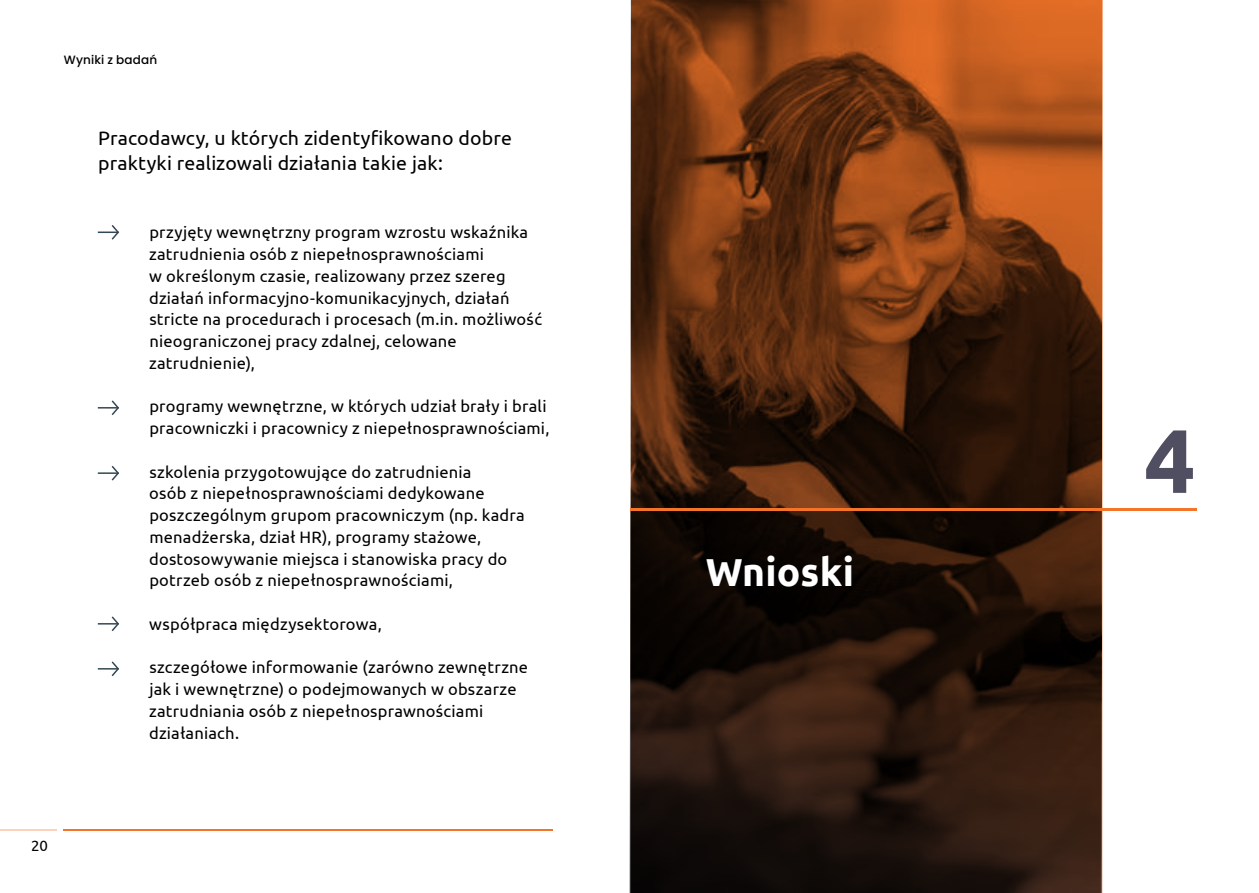
<style>
.page{position:relative;width:1259px;height:893px;background:#fff}
.page>*{position:absolute;margin:0;border:0;box-sizing:border-box;transform-origin:0 0}
.t1{font:700 90px "Ubuntu";color:#504e61}
.tytuł_rozdziału_prze{font:700 39px "Ubuntu";letter-spacing:.005em;color:#fff}
.dymki{font:19.5px/25.5px "Ubuntu";letter-spacing:.01em;color:#000}
.bulety{font:16.5px/21.8px "Ubuntu";letter-spacing:.015em;color:#000}
.t2{font:15px "Ubuntu";color:#000}
.t3{font:500 12px "Poppins";letter-spacing:.015em;color:#000}
</style>
<div class="page">
<hr style="left:64px;top:829px;width:489px;height:2px;background:#f47529">
<hr style="left:0;top:829px;width:57px;height:2px;background:#fdd2bc">
<svg style="left:98px;top:225px;width:21px;height:15px"></svg>
<svg style="left:111px;top:400px;width:8px;height:15px"></svg>
<hr style="left:98px;top:407px;width:21px;height:2px;background:#344754">
<svg style="left:111px;top:465px;width:8px;height:16px"></svg>
<hr style="left:98px;top:472px;width:21px;height:2px;background:#344754">
<svg style="left:111px;top:616px;width:8px;height:16px"></svg>
<hr style="left:98px;top:623px;width:21px;height:2px;background:#344754">
<svg style="left:111px;top:661px;width:8px;height:16px"></svg>
<hr style="left:98px;top:668px;width:21px;height:2px;background:#344754">
<svg style="left:630px;top:0;width:472px;height:893px;background:#6a3413"></svg>
<svg style="left:629px;top:511px;width:472px;height:382px;background:#22130b"></svg>
<hr style="left:630px;top:508px;width:566px;height:3px;background:#f47529">
<p class="t3" style="left:64px;top:53px;width:95px">Wyniki z badań</p>
<p class="dymki" style="left:98px;top:124px;width:415px">Pracodawcy, u których zidentyfikowano dobre praktyki realizowali działania takie jak:</p>
<p class="bulety" style="left:149px;top:221px;width:394px">przyjęty wewnętrzny program wzrostu wskaźnika zatrudnienia osób z niepełnosprawnościami<br>w określonym czasie, realizowany przez szereg działań informacyjno-komunikacyjnych, działań stricte na procedurach i procesach (m.in. możliwość nieograniczonej pracy zdalnej, celowane zatrudnienie),</p>
<p class="bulety" style="left:149px;top:395px;width:402px">programy wewnętrzne, w których udział brały i brali pracowniczki i pracownicy z niepełnosprawnościami,</p>
<p class="bulety" style="left:149px;top:460px;width:377px">szkolenia przygotowujące do zatrudnienia<br>osób z niepełnosprawnościami dedykowane poszczególnym grupom pracowniczym (np. kadra menadżerska, dział HR), programy stażowe, dostosowywanie miejsca i stanowiska pracy do potrzeb osób z niepełnosprawnościami,</p>
<p class="bulety" style="left:149px;top:613px;width:234px">współpraca międzysektorowa,</p>
<p class="bulety" style="left:149px;top:656px;width:381px">szczegółowe informowanie (zarówno zewnętrzne jak i wewnętrzne) o podejmowanych w obszarze zatrudniania osób z niepełnosprawnościami działaniach.</p>
<p class="t2" style="left:31px;top:836px;width:18px">20</p>
<p class="tytuł_rozdziału_prze" style="left:705px;top:549px;width:150px">Wnioski</p>
<p class="t1" style="left:1144px;top:406px;width:53px">4</p>
</div>
